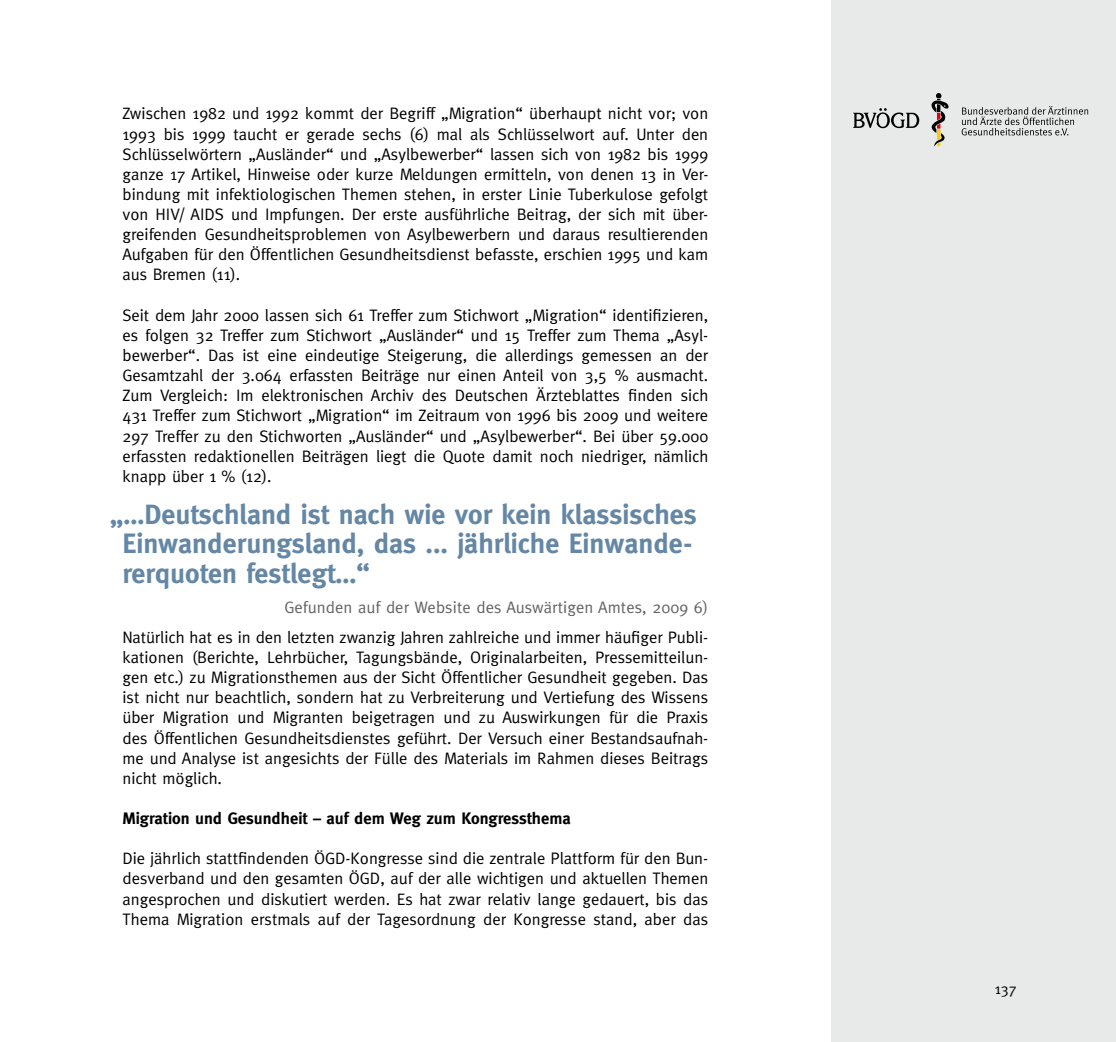
<style>
.page{position:relative;width:1116px;height:1042px;background:#fff}
.page>*{position:absolute;margin:0;border:0;box-sizing:border-box;transform-origin:0 0}
.t1{font:700 28px/29.8px "Meta";color:#6487a6}
.t2{font:16.62px/20.1px "Meta";color:#000;text-align:justify}
.t3{font:700 16.62px "Meta";color:#000}
.t4{font:16.62px "Meta";letter-spacing:.005em;color:#636362}
.t5{font:14.88px "Meta";color:#000}
</style>
<div class="page">
<div style="left:831px;top:0;width:284px;height:1042px;background:#e8e9e9"></div>
<svg style="left:853px;top:108px;width:66px;height:20px"></svg>
<svg style="left:931px;top:93px;width:17px;height:54px"></svg>
<svg style="left:961px;top:106px;width:126px;height:30px"></svg>
<p class="t2" style="left:122px;top:103px;width:587px">Zwischen 1982 und 1992 kommt der Begriff „Migration“ überhaupt nicht vor; von 1993 bis 1999 taucht er gerade sechs (6) mal als Schlüsselwort auf. Unter den Schlüsselwörtern „Ausländer“ und „Asylbewerber“ lassen sich von 1982 bis 1999 ganze 17 Artikel, Hinweise oder kurze Meldungen ermitteln, von denen 13 in Ver&shy;bindung mit infektiologischen Themen stehen, in erster Linie Tuberkulose gefolgt von HIV/ AIDS und Impfungen. Der erste ausführliche Beitrag, der sich mit über&shy;greifenden Gesundheitsproblemen von Asylbewerbern und daraus resultierenden Aufgaben für den Öffentlichen Gesundheitsdienst befasste, erschien 1995 und kam aus Bremen (11).</p>
<p class="t2" style="left:122px;top:305px;width:587px">Seit dem Jahr 2000 lassen sich 61 Treffer zum Stichwort „Migration“ identifizieren, es folgen 32 Treffer zum Stichwort „Ausländer“ und 15 Treffer zum Thema „Asyl&shy;bewerber“. Das ist eine eindeutige Steigerung, die allerdings gemessen an der Gesamtzahl der 3.064 erfassten Beiträge nur einen Anteil von 3,5 % ausmacht.<br>Zum Vergleich: Im elektronischen Archiv des Deutschen Ärzteblattes finden sich 431 Treffer zum Stichwort „Migration“ im Zeitraum von 1996 bis 2009 und weitere 297 Treffer zu den Stichworten „Ausländer“ und „Asylbewerber“. Bei über 59.000 erfassten redaktionellen Beiträgen liegt die Quote damit noch niedriger, nämlich knapp über 1 % (12).</p>
<h1 class="t1" style="left:122px;top:499px;width:576px;text-indent:-13px">„…Deutschland ist nach wie vor kein klassisches<br>Einwanderungsland, das ... jährliche Einwande&shy;rerquoten festlegt…“</h1>
<p class="t4" style="left:284px;top:598px;width:425px">Gefunden auf der Website des Auswärtigen Amtes, 2009 6)</p>
<p class="t2" style="left:122px;top:627px;width:587px">Natürlich hat es in den letzten zwanzig Jahren zahlreiche und immer häufiger Publi&shy;kationen (Berichte, Lehrbücher, Tagungsbände, Originalarbeiten, Pressemitteilun&shy;gen etc.) zu Migrationsthemen aus der Sicht Öffentlicher Gesundheit gegeben. Das ist nicht nur beachtlich, sondern hat zu Verbreiterung und Vertiefung des Wissens über Migration und Migranten beigetragen und zu Auswirkungen für die Praxis des Öffentlichen Gesundheitsdienstes geführt. Der Versuch einer Bestandsaufnah&shy;me und Analyse ist angesichts der Fülle des Materials im Rahmen dieses Beitrags nicht möglich.</p>
<p class="t3" style="left:122px;top:809px;width:450px">Migration und Gesundheit – auf dem Weg zum Kongressthema</p>
<p class="t2" style="left:122px;top:848px;width:587px">Die jährlich stattfindenden ÖGD-Kongresse sind die zentrale Plattform für den Bun&shy;desverband und den gesamten ÖGD, auf der alle wichtigen und aktuellen Themen angesprochen und diskutiert werden. Es hat zwar relativ lange gedauert, bis das Thema Migration erstmals auf der Tagesordnung der Kongresse stand, aber das</p>
<p class="t5" style="left:994px;top:980px;width:23px">137</p>
</div>
